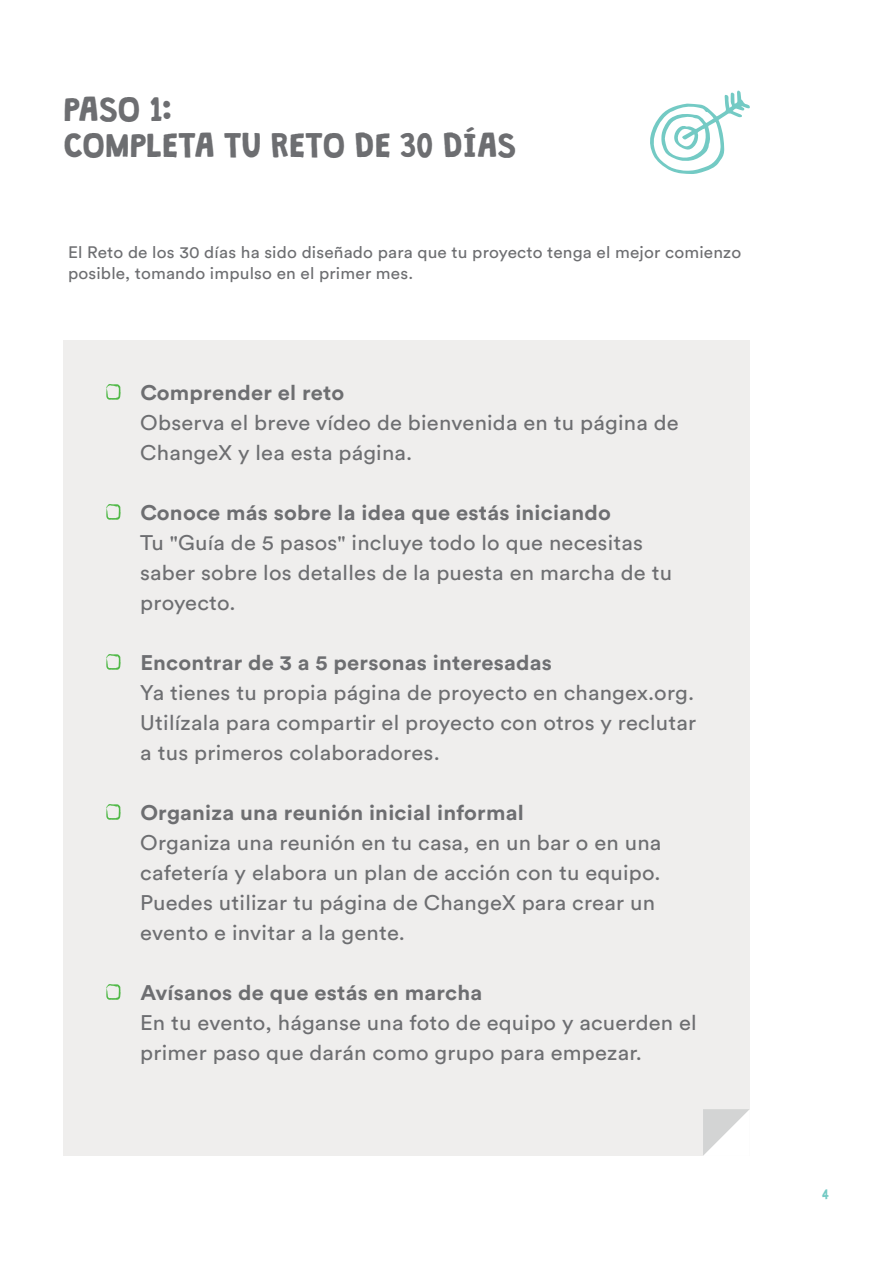
<style>
.page{position:relative;width:893px;height:1263px;background:#fff}
.page>*{position:absolute;margin:0;border:0;box-sizing:border-box;transform-origin:0 0}
.t1{font:30px "Granstander Clean";letter-spacing:-.01em;color:#6d6e71}
.t2{font:21px/30px "Circular Std";letter-spacing:.01em;color:#6d6e71;scale:1.05 1}
.t3{font:700 21px "Circular Std";letter-spacing:.01em;color:#6d6e71;scale:1.05 1}
.t4{font:16.5px/21px "Circular Std";letter-spacing:.01em;color:#6d6e71;scale:1.05 1}
.t5{font:12px "Granstander Clean";color:#73cac4}
</style>
<div class="page">
<svg style="left:650px;top:91px;width:100px;height:83px"></svg>
<div style="left:64px;top:340px;width:686px;height:816px;background:#efeeed"></div>
<svg style="left:106px;top:384px;width:15px;height:16px"></svg>
<svg style="left:106px;top:504px;width:15px;height:16px"></svg>
<svg style="left:106px;top:654px;width:15px;height:16px"></svg>
<svg style="left:106px;top:804px;width:15px;height:16px"></svg>
<svg style="left:106px;top:984px;width:15px;height:16px"></svg>
<svg style="left:703px;top:1109px;width:47px;height:47px;background:#e9e9e9"></svg>
<p class="t1" style="left:64px;top:93px;width:110px">PASO 1:</p>
<p class="t1" style="left:64px;top:129px;width:455px">COMPLETA TU RETO DE 30 DÍAS</p>
<p class="t4" style="left:68px;top:241px;width:643px">El Reto de los 30 días ha sido diseñado para que tu proyecto tenga el mejor comienzo posible, tomando impulso en el primer mes.</p>
<p class="t3" style="left:140px;top:379px;width:196px">Comprender el reto</p>
<p class="t2" style="left:140px;top:407px;width:514px">Observa el breve vídeo de bienvenida en tu página de<br>ChangeX y lea esta página.</p>
<p class="t3" style="left:140px;top:499px;width:450px">Conoce más sobre la idea que estás iniciando</p>
<p class="t2" style="left:140px;top:527px;width:508px">Tu "Guía de 5 pasos" incluye todo lo que necesitas saber sobre los detalles de la puesta en marcha de tu proyecto.</p>
<p class="t3" style="left:140px;top:649px;width:394px">Encontrar de 3 a 5 personas interesadas</p>
<p class="t2" style="left:140px;top:677px;width:531px;text-align:justify">Ya tienes tu propia página de proyecto en changex.org.<br>Utilízala para compartir el proyecto con otros y reclutar a tus primeros colaboradores.</p>
<p class="t3" style="left:140px;top:799px;width:367px">Organiza una reunión inicial informal</p>
<p class="t2" style="left:140px;top:827px;width:498px">Organiza una reunión en tu casa, en un bar o en una cafetería y elabora un plan de acción con tu equipo.<br>Puedes utilizar tu página de ChangeX para crear un evento e invitar a la gente.</p>
<p class="t3" style="left:140px;top:979px;width:327px">Avísanos de que estás en marcha</p>
<p class="t2" style="left:140px;top:1007px;width:532px">En tu evento, háganse una foto de equipo y acuerden el primer paso que darán como grupo para empezar.</p>
<p class="t5" style="left:822px;top:1188px;width:9px">4</p>
</div>
